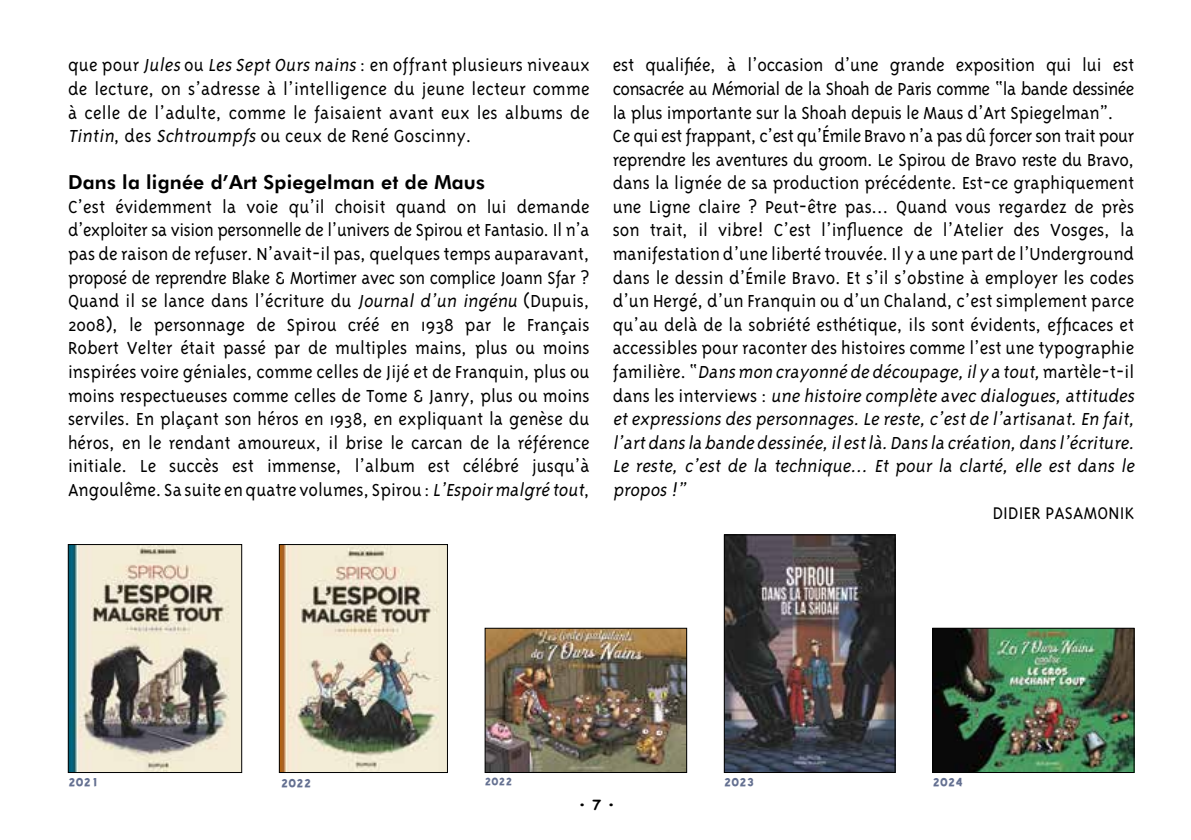
<style>
.page{position:relative;width:1191px;height:840px;background:#fff}
.page>*{position:absolute;margin:0;border:0;box-sizing:border-box;transform-origin:0 0}
.t1{font:300 20px/23.6px "Triplex";color:#000;text-align:justify}
.t2{font:800 19.4px "Futura BT";letter-spacing:.01em;color:#000}
.t3{font:300 19.4px "Triplex";letter-spacing:.01em;color:#000}
.t4{font:700 14px "Comic Sans MS";color:#000}
.t5{font:12px "Remi Cut";color:#647091}
.t6{font:11px "Remi Cut";color:#647091}
.s1{font-style:italic}
</style>
<div class="page">
<img style="left:934px;top:629px;width:198px;height:141px">
<div style="left:932px;top:627px;width:202px;height:145px;border:1px solid #000"></div>
<img style="left:70px;top:546px;width:170px;height:224px">
<div style="left:68px;top:544px;width:174px;height:228px;border:1px solid #000"></div>
<img style="left:281px;top:546px;width:165px;height:224px">
<div style="left:279px;top:544px;width:169px;height:228px;border:1px solid #000"></div>
<img style="left:487px;top:629px;width:198px;height:141px">
<div style="left:485px;top:627px;width:202px;height:145px;border:1px solid #000"></div>
<img style="left:726px;top:536px;width:167px;height:234px">
<div style="left:724px;top:534px;width:171px;height:238px;border:1px solid #000"></div>
<p class="t1" style="left:68px;top:53px;width:523px">que pour <span class="s1">Jules</span> ou <span class="s1">Les Sept Ours nains</span>: en offrant plusieurs niveaux de lecture, on s’adresse à l’intelligence du jeune lecteur comme à celle de l’adulte, comme le faisaient avant eux les albums de <span class="s1">Tintin</span>, des <span class="s1">Schtroumpfs</span> ou ceux de René Goscinny.</p>
<p class="t2" style="left:68px;top:170px;width:418px">Dans la lignée d’Art Spiegelman et de Maus</p>
<p class="t1" style="left:68px;top:194px;width:523px">C’est évidemment la voie qu’il choisit quand on lui demande d’exploiter sa vision personnelle de l’univers de Spirou et Fantasio. Il n’a pas de raison de refuser. N’avait-il pas, quelques temps auparavant, proposé de reprendre Blake &amp; Mortimer avec son complice Joann Sfar ?<br>Quand il se lance dans l’écriture du <span class="s1">Journal d’un ingénu</span> (Dupuis, 2008), le personnage de Spirou créé en 1938 par le Français Robert Velter était passé par de multiples mains, plus ou moins inspirées voire géniales, comme celles de Jijé et de Franquin, plus ou moins respectueuses comme celles de Tome &amp; Janry, plus ou moins serviles. En plaçant son héros en 1938, en expliquant la genèse du héros, en le rendant amoureux, il brise le carcan de la référence initiale. Le succès est immense, l’album est célébré jusqu’à Angoulême. Sa suite en quatre volumes, Spirou : <span class="s1">L’Espoirmalgré tout</span>,</p>
<p class="t1" style="left:612px;top:53px;width:526px;text-align:left">est qualifiée, à l’occasion d’une grande exposition qui lui est consacrée au Mémorial de la Shoah de Paris comme “la bande dessinée la plus importante sur la Shoah depuis le Maus d’Art Spiegelman”.<br>Ce qui est frappant, c’est qu’Émile Bravo n’a pas dû forcer son trait pour reprendre les aventures du groom. Le Spirou de Bravo reste du Bravo, dans la lignée de sa production précédente. Est-ce graphiquement une Ligne claire ? Peut-être pas… Quand vous regardez de près son trait, il vibre! C’est l’influence de l’Atelier des Vosges, la manifestation d’une liberté trouvée. Il y a une part de l’Underground dans le dessin d’Émile Bravo. Et s’il s’obstine à employer les codes d’un Hergé, d’un Franquin ou d’un Chaland, c’est simplement parce qu’au delà de la sobriété esthétique, ils sont évidents, efficaces et accessibles pour raconter des histoires comme l’est une typographie fam i l i ère . “ <span class="s1">Dans mon crayonné de découpage,ily a tout,</span>m art è l e - t - i l d a n s l e s i n t e rv i e w s : <span class="s1">une histoire complète avec dialogues,attitudes etexpressions des personnages.Le reste,c’estde l’artisanat.En fait, l’artdans la bande dessinée,ilestlà.Dans la création,dans l’écriture.<br>Le reste, c’est de la technique… Et pour la clarté, elle est dans le propos !”</span></p>
<p class="t3" style="left:992px;top:502px;width:143px">DIDIER PASAMONIK</p>
<p class="t5" style="left:68px;top:775px;width:32px">2021</p>
<p class="t5" style="left:281px;top:775px;width:32px">2022</p>
<p class="t6" style="left:484px;top:774px;width:30px">2022</p>
<p class="t5" style="left:724px;top:774px;width:32px">2023</p>
<p class="t5" style="left:932px;top:775px;width:32px">2024</p>
<p class="t4" style="left:578px;top:794px;width:39px">• 7 •</p>
</div>
